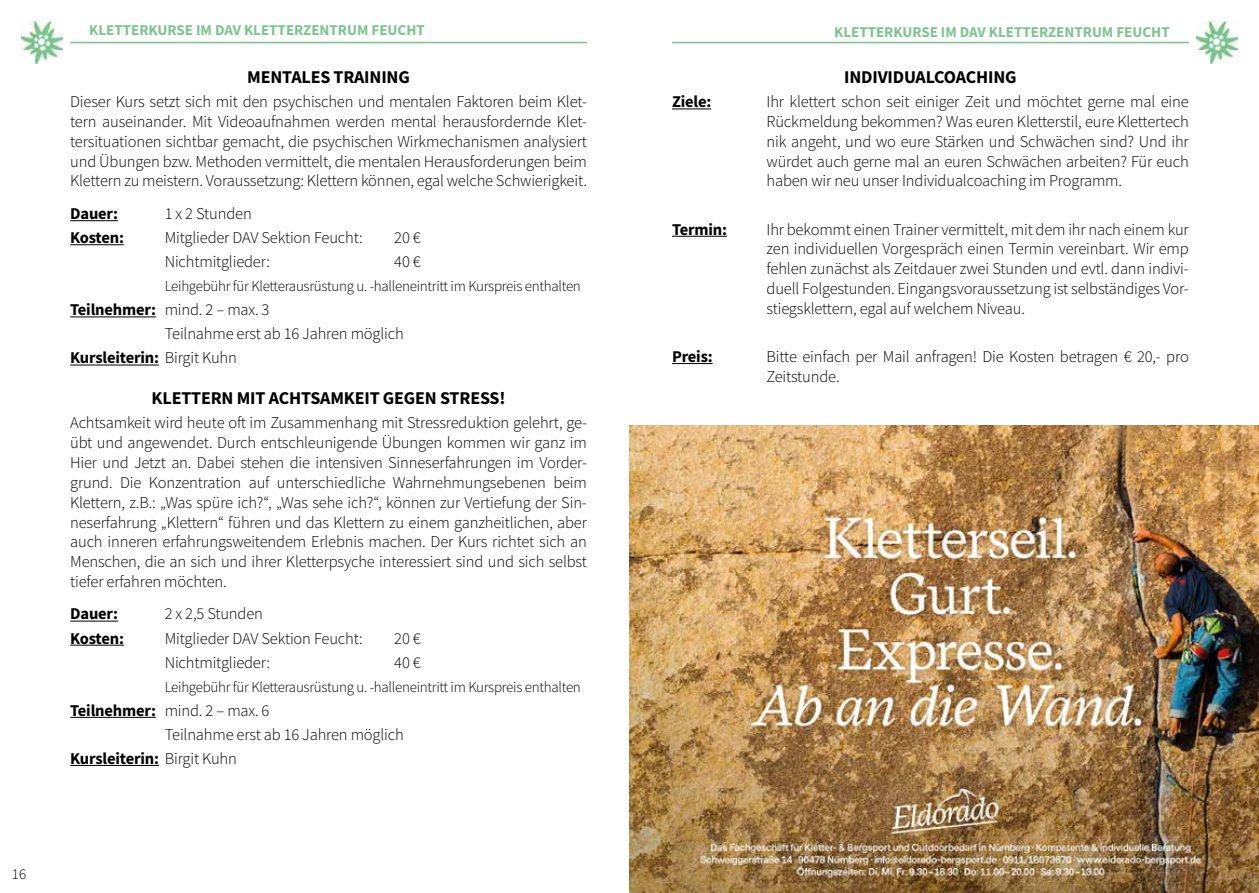
<style>
.page{position:relative;width:1259px;height:893px;background:#fff}
.page>*{position:absolute;margin:0;border:0;box-sizing:border-box;transform-origin:0 0}
.t1{font:700 18px "Source Sans Pro";letter-spacing:-.01em;color:#000}
.t2{font:300 16.5px/19.8px "Source Sans Pro";letter-spacing:-.01em;color:#000;text-align:justify}
.t3{font:700 16.5px "Source Sans Pro";letter-spacing:-.02em;color:#000}
.t4{font:300 15px "Source Sans Pro";letter-spacing:-.02em;color:#000}
.t5{font:700 15px "Source Sans Pro";color:#7ec490}
.s1{font-weight:700}
.s2{font-weight:300}
</style>
<div class="page">
<img style="left:1196px;top:21px;width:41px;height:43px">
<hr style="left:672px;top:42px;width:516px;height:1px;background:#7ec490">
<img style="left:21px;top:21px;width:42px;height:43px">
<hr style="left:70px;top:42px;width:517px;height:1px;background:#7ec490">
<hr style="left:70px;top:220px;width:48px;height:1px;background:#000">
<hr style="left:70px;top:244px;width:54px;height:1px;background:#000">
<hr style="left:70px;top:316px;width:86px;height:1px;background:#000">
<hr style="left:70px;top:365px;width:89px;height:1px;background:#000">
<hr style="left:70px;top:621px;width:48px;height:1px;background:#000">
<hr style="left:70px;top:645px;width:54px;height:1px;background:#000">
<hr style="left:70px;top:717px;width:86px;height:1px;background:#000">
<hr style="left:70px;top:765px;width:89px;height:1px;background:#000">
<hr style="left:672px;top:109px;width:39px;height:1px;background:#000">
<hr style="left:672px;top:236px;width:55px;height:1px;background:#000">
<hr style="left:672px;top:363px;width:40px;height:1px;background:#000">
<img style="left:629px;top:426px;width:630px;height:467px">
<p class="t4" style="left:12px;top:865px;width:16px">16</p>
<p class="t5" style="left:89px;top:20px;width:337px">KLETTERKURSE IM DAV KLETTERZENTRUM FEUCHT</p>
<p class="t5" style="left:834px;top:22px;width:337px">KLETTERKURSE IM DAV KLETTERZENTRUM FEUCHT</p>
<p class="t1" style="left:247px;top:65px;width:162px">MENTALES TRAINING</p>
<p class="t2" style="left:70px;top:92px;width:518px">Dieser Kurs setzt sich mit den psychischen und mentalen Faktoren beim Klet&shy;tern auseinander. Mit Videoaufnahmen werden mental herausfordernde Klet&shy;tersituationen sichtbar gemacht, die psychischen Wirkmechanismen analysiert und Übungen bzw. Methoden vermittelt, die mentalen Herausforderungen beim Klettern zu meistern. Voraussetzung: Klettern können, egal welche Schwierigkeit.</p>
<p class="t3" style="left:70px;top:202px;width:49px">DAUER:</p>
<p class="t2" style="left:165px;top:204px;width:89px">1 x 2 Stunden</p>
<p class="t3" style="left:70px;top:226px;width:55px">KOSTEN:</p>
<p class="t2" style="left:165px;top:228px;width:199px">Mitglieder DAV Sektion Feucht:</p>
<p class="t2" style="left:394px;top:228px;width:28px">20 €</p>
<p class="t2" style="left:165px;top:252px;width:107px">Nichtmitglieder:</p>
<p class="t2" style="left:394px;top:252px;width:28px">40 €</p>
<p class="t4" style="left:165px;top:277px;width:418px">Leihgebühr für Kletterausrüstung u. -halleneintritt im Kurspreis enthalten</p>
<p class="t2" style="left:70px;top:300px;width:201px"><span class="s1">TEILNEHMER:</span> mind. 2 – max. 3</p>
<p class="t2" style="left:165px;top:324px;width:241px">Teilnahme erst ab 16 Jahren möglich</p>
<p class="t3" style="left:70px;top:347px;width:168px">KURSLEITERIN: <span class="s2">Birgit Kuhn</span></p>
<p class="t1" style="left:152px;top:386px;width:355px">KLETTERN MIT ACHTSAMKEIT GEGEN STRESS!</p>
<p class="t2" style="left:70px;top:413px;width:518px">Achtsamkeit wird heute oft im Zusammenhang mit Stressreduktion gelehrt, ge&shy;übt und angewendet. Durch entschleunigende Übungen kommen wir ganz im Hier und Jetzt an. Dabei stehen die intensiven Sinneserfahrungen im Vorder&shy;grund. Die Konzentration auf unterschiedliche Wahrnehmungsebenen beim Klettern, z.B.: „Was spüre ich?“, „Was sehe ich?“, können zur Vertiefung der Sin&shy;neserfahrung „Klettern“ führen und das Klettern zu einem ganzheitlichen, aber auch inneren erfahrungsweitendem Erlebnis machen. Der Kurs richtet sich an Menschen, die an sich und ihrer Kletterpsyche interessiert sind und sich selbst tiefer erfahren möchten.</p>
<p class="t3" style="left:70px;top:603px;width:49px">DAUER:</p>
<p class="t2" style="left:165px;top:604px;width:100px">2 x 2,5 Stunden</p>
<p class="t3" style="left:70px;top:627px;width:55px">KOSTEN:</p>
<p class="t2" style="left:165px;top:628px;width:199px">Mitglieder DAV Sektion Feucht:</p>
<p class="t2" style="left:394px;top:628px;width:28px">20 €</p>
<p class="t2" style="left:165px;top:652px;width:107px">Nichtmitglieder:</p>
<p class="t2" style="left:394px;top:652px;width:28px">40 €</p>
<p class="t4" style="left:165px;top:677px;width:418px">Leihgebühr für Kletterausrüstung u. -halleneintritt im Kurspreis enthalten</p>
<p class="t2" style="left:70px;top:700px;width:201px"><span class="s1">TEILNEHMER:</span> mind. 2 – max. 6</p>
<p class="t2" style="left:165px;top:724px;width:241px">Teilnahme erst ab 16 Jahren möglich</p>
<p class="t3" style="left:70px;top:747px;width:168px">KURSLEITERIN: <span class="s2">Birgit Kuhn</span></p>
<p class="t1" style="left:844px;top:65px;width:172px">INDIVIDUALCOACH ING</p>
<p class="t3" style="left:672px;top:91px;width:41px">ZIELE:</p>
<p class="t2" style="left:766px;top:92px;width:424px">Ihr klettert schon seit einiger Zeit und möchtet gerne mal eine Rückmeldung bekommen? Was euren Kletterstil, eure Klettertech nik angeht, und wo eure Stärken und Schwächen sind? Und ihr würdet auch gerne mal an euren Schwächen arbeiten? Für euch haben wir neu unser Individualcoaching im Programm.</p>
<p class="t3" style="left:672px;top:218px;width:57px">TERMIN:</p>
<p class="t2" style="left:766px;top:219px;width:424px">Ihr bekommt einen Trainer vermittelt, mit dem ihr nach einem kur zen individuellen Vorgespräch einen Termin vereinbart. Wir emp fehlen zunächst als Zeitdauer zwei Stunden und evtl. dann indivi&shy;duell Folgestunden. Eingangsvoraussetzung ist selbständiges Vor&shy;stiegsklettern, egal auf welchem Niveau.</p>
<p class="t3" style="left:672px;top:345px;width:42px">PREIS:</p>
<p class="t2" style="left:766px;top:347px;width:424px">Bitte einfach per Mail anfragen! Die Kosten betragen € 20,- pro<br>Zeitstunde.</p>
</div>
